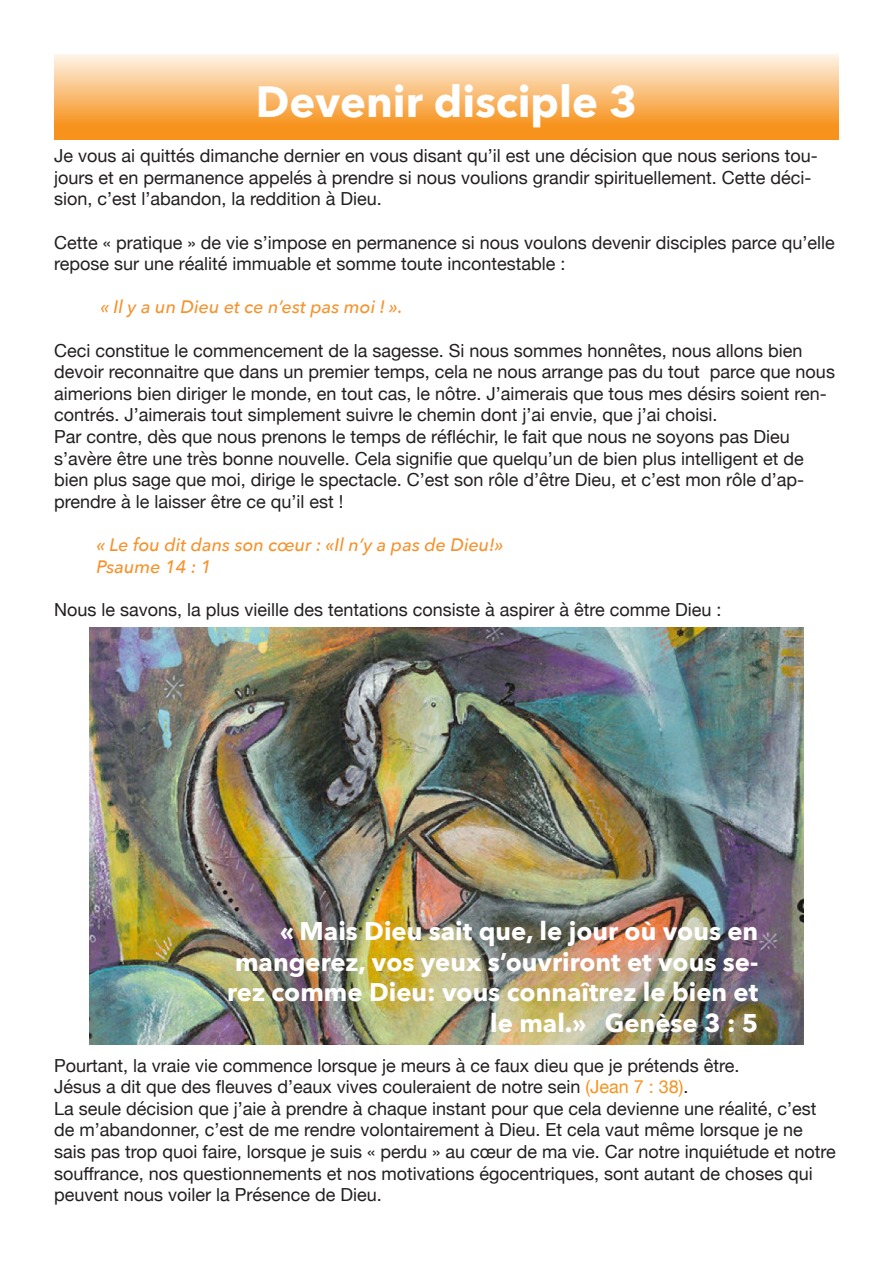
<style>
.page{position:relative;width:893px;height:1263px;background:#fff}
.page>*{position:absolute;margin:0;border:0;box-sizing:border-box;transform-origin:0 0}
.t1{font:700 43.5px "Avenir Next";color:#fff}
.t2{font:700 25.5px/30.6px "Avenir Next";color:#fff;text-align:right}
.t3{font:18px/21.6px "Helvetica Neue";color:#231f20}
.t4{font:italic 500 18px "Avenir Next";color:#f6922c}
.s1{color:#f7931d}
</style>
<div class="page">
<img style="left:90px;top:627px;width:713px;height:418px">
<svg style="left:54px;top:54px;width:785px;height:85px"></svg>
<p class="t1" style="left:256px;top:64px;width:383px">Devenir disciple 3</p>
<p class="t3" style="left:54px;top:146px;width:765px">Je vous ai quittés dimanche dernier en vous disant qu’il est une décision que nous serions tou&shy;jours et en permanence appelés à prendre si nous voulions grandir spirituellement. Cette déci&shy;sion, c’est l’abandon, la reddition à Dieu.</p>
<p class="t3" style="left:54px;top:232px;width:782px">Cette « pratique » de vie s’impose en permanence si nous voulons devenir disciples parce qu’elle repose sur une réalité immuable et somme toute incontestable :</p>
<p class="t4" style="left:100px;top:292px;width:304px">« Il y a un Dieu et ce n’est pas moi ! ».</p>
<p class="t3" style="left:54px;top:340px;width:782px">Ceci constitue le commencement de la sagesse. Si nous sommes honnêtes, nous allons bien devoir reconnaitre que dans un premier temps, cela ne nous arrange pas du tout parce que nous aimerions bien diriger le monde, en tout cas, le nôtre. J’aimerais que tous mes désirs soient ren&shy;contrés. J’aimerais tout simplement suivre le chemin dont j’ai envie, que j’ai choisi.</p>
<p class="t3" style="left:54px;top:427px;width:752px">Par contre, dès que nous prenons le temps de réfléchir, le fait que nous ne soyons pas Dieu s’avère être une très bonne nouvelle. Cela signifie que quelqu’un de bien plus intelligent et de bien plus sage que moi, dirige le spectacle. C’est son rôle d’être Dieu, et c’est mon rôle d’ap&shy;prendre à le laisser être ce qu’il est !</p>
<p class="t4" style="left:97px;top:529px;width:409px">« Le fou dit dans son cœur : «Il n’y a pas de Dieu!»</p>
<p class="t4" style="left:97px;top:551px;width:117px">Psaume 14 : 1</p>
<p class="t3" style="left:54px;top:600px;width:669px">Nous le savons, la plus vieille des tentations consiste à aspirer à être comme Dieu :</p>
<p class="t2" style="left:227px;top:915px;width:533px">« Mais Dieu sait que, le jour où vous en mangerez, vos yeux s’ouvriront et vous se&shy;rez comme Dieu: vous connaîtrez le bien et le mal.» Genèse 3 : 5</p>
<p class="t3" style="left:54px;top:1055px;width:687px">Pourtant, la vraie vie commence lorsque je meurs à ce faux dieu que je prétends être.</p>
<p class="t3" style="left:54px;top:1077px;width:636px">Jésus a dit que des fleuves d’eaux vives couleraient de notre sein <span class="s1">(Jean 7 : 38)</span>.</p>
<p class="t3" style="left:54px;top:1098px;width:783px">La seule décision que j’aie à prendre à chaque instant pour que cela devienne une réalité, c’est de m’abandonner, c’est de me rendre volontairement à Dieu. Et cela vaut même lorsque je ne sais pas trop quoi faire, lorsque je suis « perdu » au cœur de ma vie. Car notre inquiétude et notre souffrance, nos questionnements et nos motivations égocentriques, sont autant de choses qui peuvent nous voiler la Présence de Dieu.</p>
</div>
